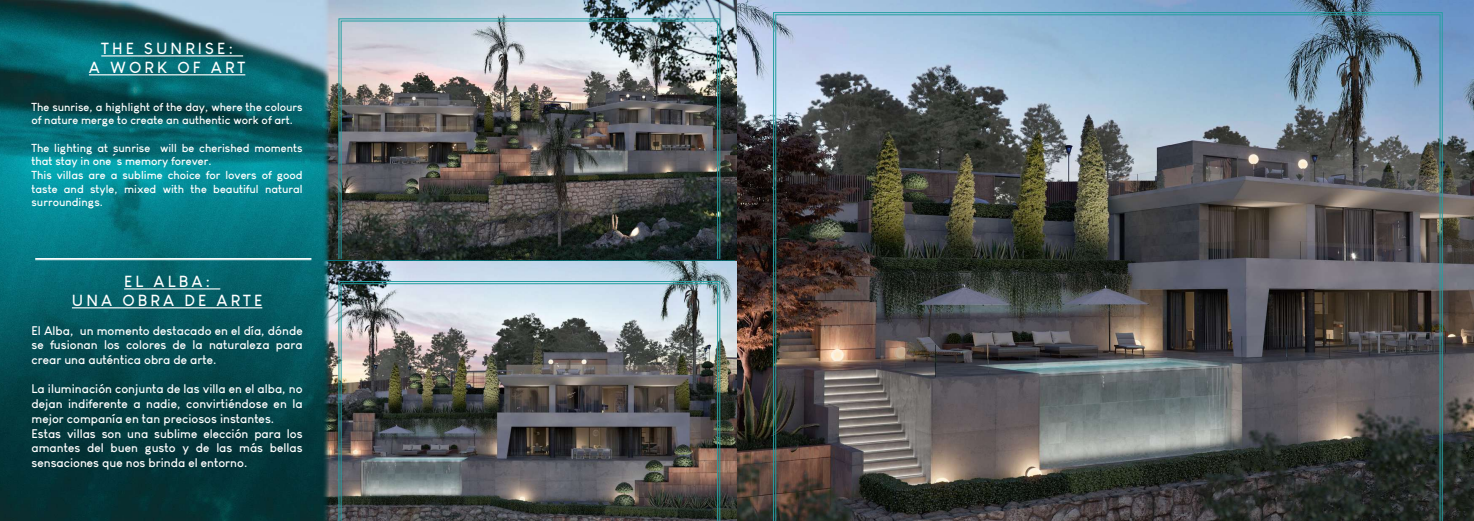
<style>
.page{position:relative;width:1474px;height:521px;background:#fff}
.page>*{position:absolute;margin:0;border:0;box-sizing:border-box;transform-origin:0 0}
.t1{font:700 15.75px/18.9px "Louis George Cafe";letter-spacing:.2em;color:#fff;text-align:center}
.t2{font:700 12.25px/14.7px "Louis George Cafe";color:#fff;text-align:justify}
.t3{font:700 11.38px/13.7px "Louis George Cafe";color:#fff}
</style>
<div class="page">
<img style="left:0;top:0;width:1473px;height:521px">
<img style="left:322px;top:0;width:415px;height:259px">
<img style="left:322px;top:262px;width:415px;height:259px">
<hr style="left:35px;top:258px;width:276px;height:1px;background:#fff">
<hr style="left:35px;top:259px;width:276px;height:1px;background:#fff">
<img style="left:338px;top:18px;width:382px;height:241px">
<img style="left:338px;top:281px;width:382px;height:240px">
<img style="left:773px;top:12px;width:669px;height:509px">
<hr style="left:101px;top:55px;width:142px;height:1px;background:#fff">
<hr style="left:89px;top:74px;width:156px;height:1px;background:#fff">
<hr style="left:124px;top:288px;width:96px;height:1px;background:#fff">
<hr style="left:72px;top:307px;width:190px;height:1px;background:#fff">
<p class="t1" style="left:89px;top:39px;width:158px">THE SUNRISE:<br>A WORK OF ART</p>
<p class="t3" style="left:32px;top:100px;width:273px">The sunrise, a highlight of the day, where the colours of nature merge to create an authentic work of art.</p>
<p class="t3" style="left:32px;top:140px;width:273px">The lighting at sunrise will be cherished moments that stay in one´s memory forever.<br>This villas are a sublime choice for lovers of good taste and style, mixed with the beautiful natural surroundings.</p>
<p class="t1" style="left:72px;top:272px;width:192px">EL ALBA:<br>UNA OBRA DE ARTE</p>
<p class="t2" style="left:32px;top:323px;width:273px">El Alba, un momento destacado en el día, dónde se fusionan los colores de la naturaleza para crear una auténtica obra de arte.</p>
<p class="t2" style="left:32px;top:381px;width:273px;text-align:left">La iluminación conjunta de las villa en el alba, no dejan indiferente a nadie, convirtiéndose en la mejor companía en tan preciosos instantes.<br>Estas villas son una sublime elección para los amantes del buen gusto y de las más bellas sensaciones que nos brinda el entorno.</p>
</div>
